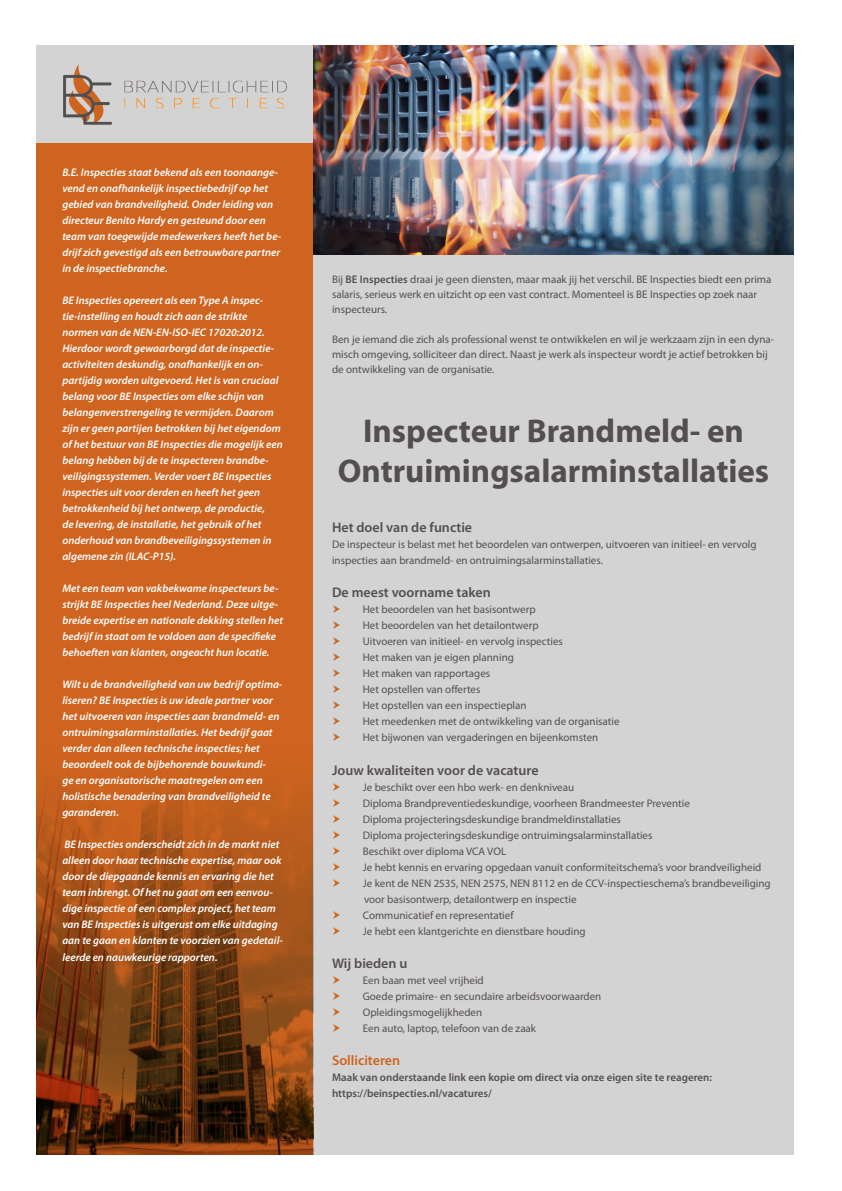
<style>
.page{position:relative;width:842px;height:1191px;background:#fff}
.page>*{position:absolute;margin:0;border:0;box-sizing:border-box;transform-origin:0 0}
.t1{font:700 33px "Myriad Pro";color:#534f4e}
.t2{font:600 14px "Myriad Pro";color:#534f4e}
.t3{font:600 14px "Myriad Pro";color:#ce641f}
.t4{font:italic 600 11px/16px "Myriad Pro";color:#fff}
.t5{font:11px/15px "Myriad Pro";color:#534f4e}
.t6{font:600 11px "Myriad Pro";color:#534f4e}
.s1{font-weight:600}
</style>
<div class="page">
<div style="left:36px;top:45px;width:277px;height:98px;background:#d4d3d3"></div>
<div style="left:36px;top:143px;width:277px;height:1012px;background:#ce641f"></div>
<img style="left:63px;top:64px;width:224px;height:61px">
<img style="left:313px;top:45px;width:481px;height:210px">
<div style="left:313px;top:255px;width:481px;height:900px;background:#d4d3d3"></div>
<img style="left:36px;top:779px;width:277px;height:376px">
<p class="t4" style="left:62px;top:164px;width:220px">B.E. Inspecties staat bekend als een toonaange&shy;vend en onafhankelijk inspectiebedrijf op het gebied van brandveiligheid. Onder leiding van directeur Benito Hardy en gesteund door een team van toegewijde medewerkers heeft het be&shy;drijf zich gevestigd als een betrouwbare partner in de inspectiebranche.</p>
<p class="t4" style="left:62px;top:292px;width:222px">BE Inspecties opereert als een Type A inspec&shy;tie-instelling en houdt zich aan de strikte normen van de NEN-EN-ISO-IEC 17020:2012.<br>Hierdoor wordt gewaarborgd dat de inspectie&shy;activiteiten deskundig, onafhankelijk en on&shy;partijdig worden uitgevoerd. Het is van cruciaal belang voor BE Inspecties om elke schijn van belangenverstrengeling te vermijden. Daarom zijn er geen partijen betrokken bij het eigendom of het bestuur van BE Inspecties die mogelijk een belang hebben bij de te inspecteren brandbe&shy;veiligingssystemen. Verder voert BE Inspecties inspecties uit voor derden en heeft het geen betrokkenheid bij het ontwerp, de productie,<br>de levering, de installatie, het gebruik of het onderhoud van brandbeveiligingssystemen in algemene zin (ILAC-P15).</p>
<p class="t4" style="left:62px;top:580px;width:222px">Met een team van vakbekwame inspecteurs be&shy;strijkt BE Inspecties heel Nederland. Deze uitge&shy;breide expertise en nationale dekking stellen het bedrijf in staat om te voldoen aan de specifieke behoeften van klanten, ongeacht hun locatie.</p>
<p class="t4" style="left:62px;top:676px;width:222px">Wilt u de brandveiligheid van uw bedrijf optima&shy;liseren? BE Inspecties is uw ideale partner voor het uitvoeren van inspecties aan brandmeld- en ontruimingsalarminstallaties. Het bedrijf gaat verder dan alleen technische inspecties; het beoordeelt ook de bijbehorende bouwkundi-<br>ge en organisatorische maatregelen om een holistische benadering van brandveiligheid te garanderen.</p>
<p class="t4" style="left:62px;top:836px;width:222px">BE Inspecties onderscheidt zich in de markt niet alleen door haar technische expertise, maar ook door de diepgaande kennis en ervaring die het team inbrengt. Of het nu gaat om een eenvou&shy;dige inspectie of een complex project, het team van BE Inspecties is uitgerust om elke uitdaging aan te gaan en klanten te voorzien van gedetail&shy;leerde en nauwkeurige rapporten.</p>
<p class="t5" style="left:332px;top:272px;width:441px">Bij <span class="s1">BE Inspecties</span> draai je geen diensten, maar maak jij het verschil. BE Inspecties biedt een prima salaris, serieus werk en uitzicht op een vast contract. Momenteel is BE Inspecties op zoek naar inspecteurs.</p>
<p class="t5" style="left:332px;top:332px;width:444px">Ben je iemand die zich als professional wenst te ontwikkelen en wil je werkzaam zijn in een dyna&shy;misch omgeving, solliciteer dan direct. Naast je werk als inspecteur wordt je actief betrokken bij de ontwikkeling van de organisatie.</p>
<p class="t1" style="left:363px;top:410px;width:382px">Inspecteur Brandmeld- en</p>
<p class="t1" style="left:338px;top:450px;width:433px">Ontruimingsalarminstallaties</p>
<p class="t2" style="left:332px;top:519px;width:142px">Het doel van de functie</p>
<p class="t5" style="left:332px;top:536px;width:426px;line-height:16px">De inspecteur is belast met het beoordelen van ontwerpen, uitvoeren van initieel- en vervolg inspecties aan brandmeld- en ontruimingsalarminstallaties.</p>
<p class="t2" style="left:332px;top:584px;width:160px">De meest voorname taken</p>
<p class="t5" style="left:363px;top:602px;width:174px">Het beoordelen van het basisontwerp</p>
<p class="t5" style="left:363px;top:618px;width:177px">Het beoordelen van het detailontwerp</p>
<p class="t5" style="left:363px;top:634px;width:202px">Uitvoeren van initieel- en vervolg inspecties</p>
<p class="t5" style="left:363px;top:650px;width:153px">Het maken van je eigen planning</p>
<p class="t5" style="left:363px;top:666px;width:129px">Het maken van rapportages</p>
<p class="t5" style="left:363px;top:682px;width:119px">Het opstellen van offertes</p>
<p class="t5" style="left:363px;top:698px;width:165px">Het opstellen van een inspectieplan</p>
<p class="t5" style="left:363px;top:714px;width:258px">Het meedenken met de ontwikkeling van de organisatie</p>
<p class="t5" style="left:363px;top:730px;width:237px">Het bijwonen van vergaderingen en bijeenkomsten</p>
<p class="t2" style="left:332px;top:761px;width:208px">Jouw kwaliteiten voor de vacature</p>
<p class="t5" style="left:363px;top:779px;width:213px">Je beschikt over een hbo werk- en denkniveau</p>
<p class="t5" style="left:363px;top:795px;width:329px">Diploma Brandpreventiedeskundige, voorheen Brandmeester Preventie</p>
<p class="t5" style="left:363px;top:811px;width:260px">Diploma projecteringsdeskundige brandmeldinstallaties</p>
<p class="t5" style="left:363px;top:827px;width:291px">Diploma projecteringsdeskundige ontruimingsalarminstallaties</p>
<p class="t5" style="left:363px;top:843px;width:145px">Beschikt over diploma VCA VOL</p>
<p class="t5" style="left:363px;top:859px;width:400px">Je hebt kennis en ervaring opgedaan vanuit conformiteitschema’s voor brandveiligheid</p>
<p class="t5" style="left:363px;top:874px;width:409px;line-height:16px">Je kent de NEN 2535, NEN 2575, NEN 8112 en de CCV-inspectieschema’s brandbeveiliging voor basisontwerp, detailontwerp en inspectie</p>
<p class="t5" style="left:363px;top:907px;width:152px">Communicatief en representatief</p>
<p class="t5" style="left:363px;top:923px;width:224px">Je hebt een klantgerichte en dienstbare houding</p>
<p class="t2" style="left:332px;top:954px;width:77px">Wij bieden u</p>
<p class="t5" style="left:363px;top:972px;width:122px">Een baan met veel vrijheid</p>
<p class="t5" style="left:363px;top:988px;width:240px">Goede primaire- en secundaire arbeidsvoorwaarden</p>
<p class="t5" style="left:363px;top:1004px;width:121px">Opleidingsmogelijkheden</p>
<p class="t5" style="left:363px;top:1020px;width:175px">Een auto, laptop, telefoon van de zaak</p>
<p class="t3" style="left:332px;top:1051px;width:70px">Solliciteren</p>
<p class="t6" style="left:332px;top:1070px;width:381px">Maak van onderstaande link een kopie om direct via onze eigen site te reageren:</p>
<p class="t6" style="left:332px;top:1086px;width:161px">https://beinspecties.nl/vacatures/</p>
</div>
